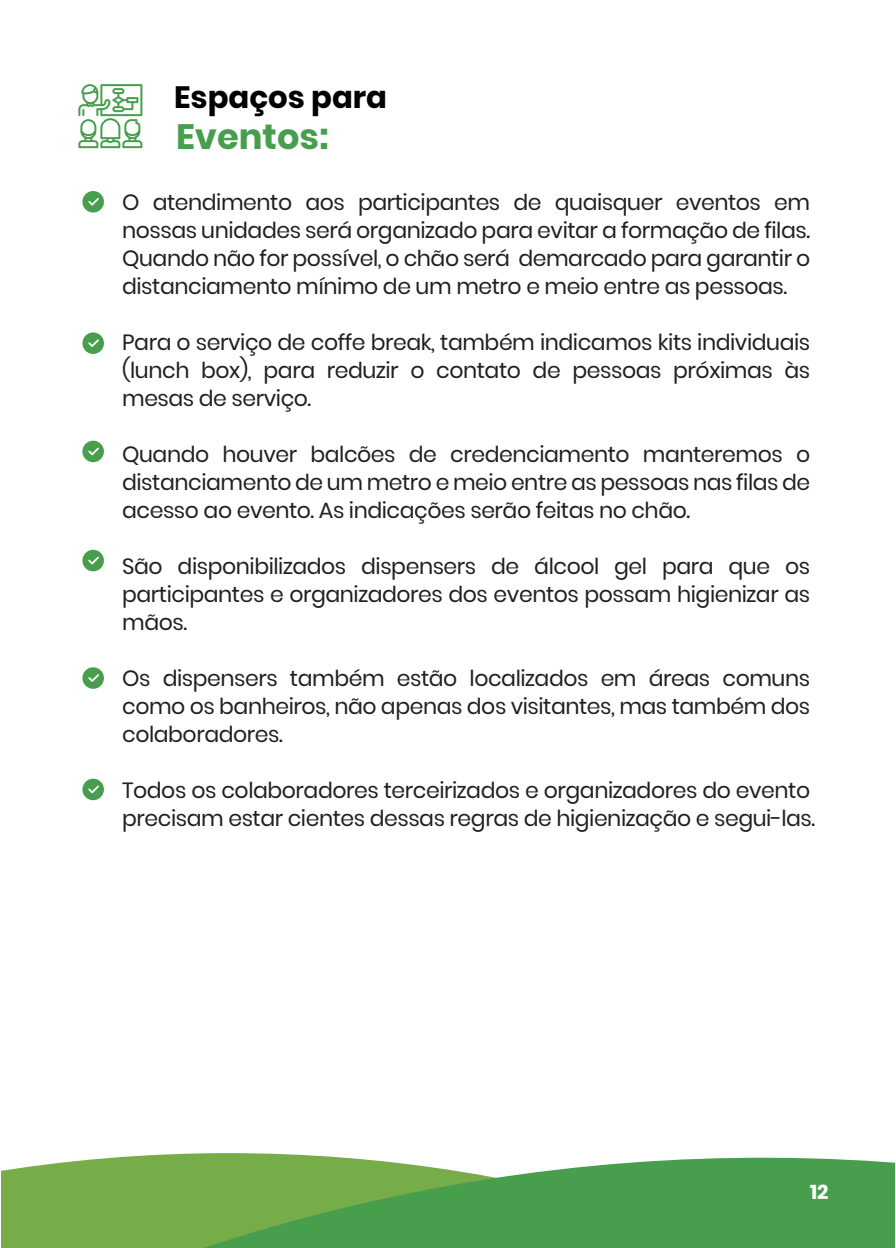
<style>
.page{position:relative;width:896px;height:1248px;background:#fff}
.page>*{position:absolute;margin:0;border:0;box-sizing:border-box;transform-origin:0 0}
.t1{font:700 35.2px "Poppins";color:#479f4e}
.t2{font:700 30.8px "Poppins";color:#000001}
.t3{font:22px/28px "Poppins";letter-spacing:-.02em;color:#231f20;text-align:justify}
.t4{font:700 20px "Poppins";color:#fff}
</style>
<div class="page">
<svg style="left:1px;top:1153px;width:894px;height:94px;fill:#479f4e"></svg>
<svg style="left:82px;top:191px;width:22px;height:21px"></svg>
<svg style="left:82px;top:332px;width:22px;height:22px"></svg>
<svg style="left:82px;top:440px;width:22px;height:22px"></svg>
<svg style="left:82px;top:549px;width:22px;height:22px"></svg>
<svg style="left:82px;top:667px;width:22px;height:21px"></svg>
<svg style="left:82px;top:778px;width:22px;height:22px"></svg>
<svg style="left:78px;top:84px;width:64px;height:64px"></svg>
<h2 class="t2" style="left:174px;top:79px;width:214px">Espaços para</h2>
<h1 class="t1" style="left:176px;top:116px;width:154px">Eventos:</h1>
<p class="t3" style="left:122px;top:188px;width:689px">O atendimento aos participantes de quaisquer eventos em nossas unidades será organizado para evitar a formação de filas.<br>Quando não for possível, o chão será demarcado para garantir o distanciamento mínimo de um metro e meio entre as pessoas.</p>
<p class="t3" style="left:122px;top:328px;width:689px">Para o serviço de coffe break, também indicamos kits individuais (lunch box), para reduzir o contato de pessoas próximas às mesas de serviço.</p>
<p class="t3" style="left:122px;top:440px;width:689px">Quando houver balcões de credenciamento manteremos o distanciamento de um metro e meio entre as pessoas nas filas de acesso ao evento. As indicações serão feitas no chão.</p>
<p class="t3" style="left:122px;top:552px;width:689px">São disponibilizados dispensers de álcool gel para que os participantes e organizadores dos eventos possam higienizar as mãos.</p>
<p class="t3" style="left:122px;top:664px;width:689px">Os dispensers também estão localizados em áreas comuns como os banheiros, não apenas dos visitantes, mas também dos colaboradores.</p>
<p class="t3" style="left:122px;top:776px;width:694px">Todos os colaboradores terceirizados e organizadores do evento precisam estar cientes dessas regras de higienização e segui-las.</p>
<p class="t4" style="left:810px;top:1180px;width:20px">12</p>
</div>
